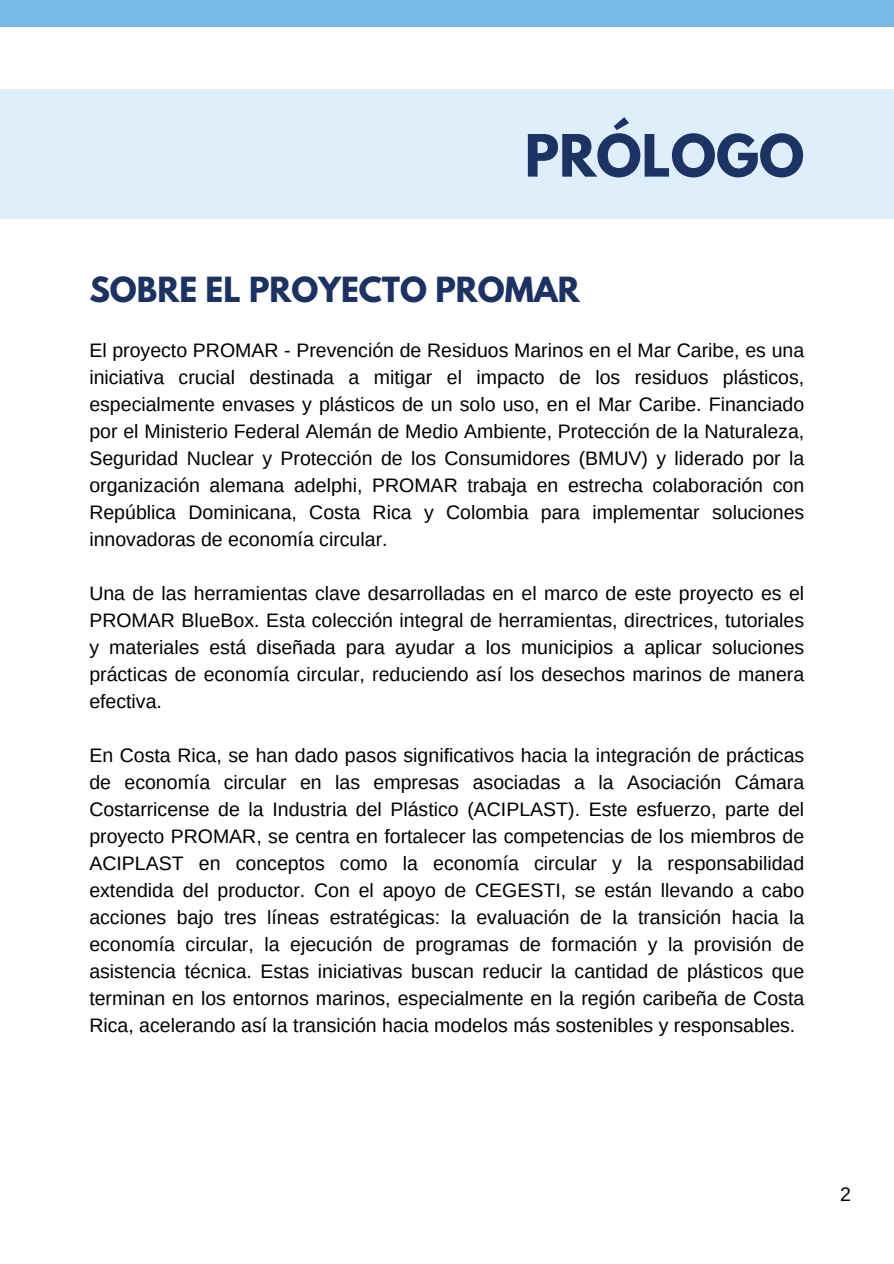
<style>
.page{position:relative;width:894px;height:1264px;background:#fff}
.page>*{position:absolute;margin:0;border:0;box-sizing:border-box;transform-origin:0 0}
.t1{font:700 51.6px "League Spartan";color:#1d3363}
.t2{font:700 30.75px "League Spartan";color:#1c3262}
.t3{font:19.5px/27px "Arimo";color:#000;text-align:justify}
</style>
<div class="page">
<div style="left:0;top:89px;width:893px;height:130px;background:#deeefa"></div>
<div style="left:0;top:0;width:893px;height:27px;background:#79b9e9"></div>
<p class="t1" style="left:524px;top:130px;width:281px">PRÓLOGO</p>
<p class="t2" style="left:89px;top:274px;width:492px">SOBRE EL PROYECTO PROMAR</p>
<h1 class="t3" style="left:89px;top:337px;width:716px">El proyecto PROMAR - Prevención de Residuos Marinos en el Mar Caribe, es una iniciativa crucial destinada a mitigar el impacto de los residuos plásticos, especialmente envases y plásticos de un solo uso, en el Mar Caribe. Financiado por el Ministerio Federal Alemán de Medio Ambiente, Protección de la Naturaleza, Seguridad Nuclear y Protección de los Consumidores (BMUV) y liderado por la organización alemana adelphi, PROMAR trabaja en estrecha colaboración con República Dominicana, Costa Rica y Colombia para implementar soluciones innovadoras de economía circular.</h1>
<h2 class="t3" style="left:89px;top:580px;width:716px">Una de las herramientas clave desarrolladas en el marco de este proyecto es el PROMAR BlueBox. Esta colección integral de herramientas, directrices, tutoriales y materiales está diseñada para ayudar a los municipios a aplicar soluciones prácticas de economía circular, reduciendo así los desechos marinos de manera efectiva.</h2>
<p class="t3" style="left:89px;top:742px;width:716px">En Costa Rica, se han dado pasos significativos hacia la integración de prácticas de economía circular en las empresas asociadas a la Asociación Cámara Costarricense de la Industria del Plástico (ACIPLAST). Este esfuerzo, parte del proyecto PROMAR, se centra en fortalecer las competencias de los miembros de ACIPLAST en conceptos como la economía circular y la responsabilidad extendida del productor. Con el apoyo de CEGESTI, se están llevando a cabo acciones bajo tres líneas estratégicas: la evaluación de la transición hacia la economía circular, la ejecución de programas de formación y la provisión de asistencia técnica. Estas iniciativas buscan reducir la cantidad de plásticos que terminan en los entornos marinos, especialmente en la región caribeña de Costa Rica, acelerando así la transición hacia modelos más sostenibles y responsables.</p>
<p class="t3" style="left:840px;top:1181px;width:12px">2</p>
</div>
